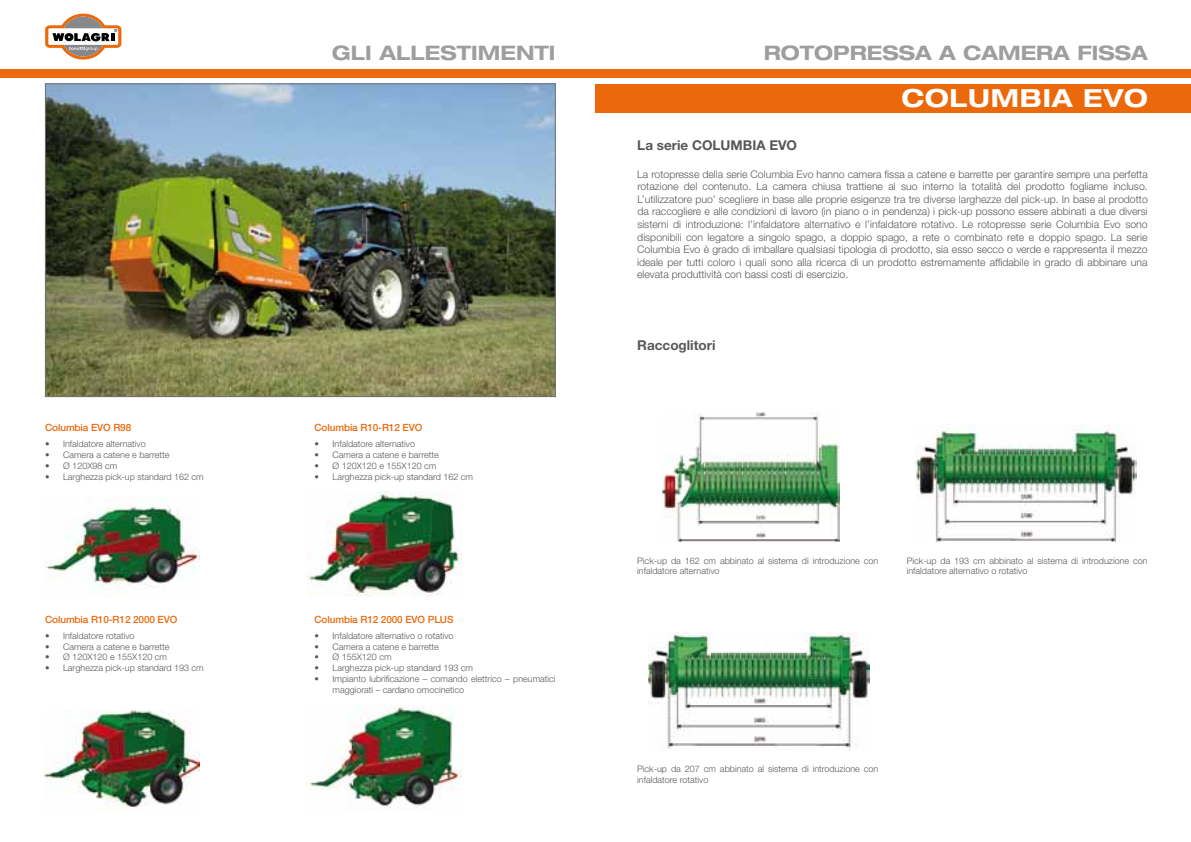
<style>
.page{position:relative;width:1191px;height:842px;background:#fff}
.page>*{position:absolute;margin:0;border:0;box-sizing:border-box;transform-origin:0 0}
.t1{font:700 expanded 25px "Helvetica Neue LT Std";letter-spacing:.03em;color:#fff}
.t2{font:700 expanded 20px "Helvetica Neue LT Std";color:#9c9e9f}
.t3{font:700 13.5px "Helvetica Neue LT Std";color:#58585a}
.t4{font:300 10.5px/12.6px "Helvetica Neue LT Std";color:#58585a;text-align:justify}
.t5{font:500 10px "Helvetica Neue LT Std";letter-spacing:-.01em;color:#eb690b}
.t6{font:300 9px/10.8px "Helvetica Neue LT Std";color:#58585a}
</style>
<div class="page">
<img style="left:44px;top:502px;width:156px;height:88px">
<img style="left:44px;top:711px;width:156px;height:99px">
<img style="left:306px;top:492px;width:156px;height:104px">
<img style="left:306px;top:705px;width:156px;height:103px">
<div style="left:0;top:69px;width:595px;height:9px;background:#eb690b"></div>
<svg style="left:45px;top:14px;width:76px;height:46px"></svg>
<img style="left:47px;top:86px;width:506px;height:309px">
<div style="left:45px;top:84px;width:510px;height:313px;border:1px solid #707172"></div>
<div style="left:595px;top:69px;width:596px;height:9px;background:#eb690b"></div>
<div style="left:595px;top:84px;width:596px;height:28px;background:#eb690b"></div>
<img style="left:662px;top:413px;width:177px;height:128px">
<img style="left:915px;top:424px;width:221px;height:117px">
<img style="left:648px;top:633px;width:221px;height:118px">
<p class="t5" style="left:45px;top:422px;width:88px">Columbia EVO R98</p>
<p class="t6" style="left:45px;top:438px;width:102px">• Infaldatore alternativo</p>
<p class="t6" style="left:45px;top:449px;width:126px">• Camera a catene e barrette</p>
<p class="t6" style="left:45px;top:460px;width:74px">• Ø 120X98 cm</p>
<p class="t6" style="left:45px;top:471px;width:160px">• Larghezza pick-up standard 162 cm</p>
<p class="t5" style="left:45px;top:613px;width:134px">Columbia R10-R12 2000 EVO</p>
<p class="t6" style="left:45px;top:630px;width:91px">• Infaldatore rotativo</p>
<p class="t6" style="left:45px;top:641px;width:126px">• Camera a catene e barrette</p>
<p class="t6" style="left:45px;top:652px;width:123px">• Ø 120X120 e 155X120 cm</p>
<p class="t6" style="left:45px;top:662px;width:160px">• Larghezza pick-up standard 193 cm</p>
<h2 class="t2" style="left:332px;top:40px;width:225px">GLI ALLESTIMENTI</h2>
<p class="t5" style="left:314px;top:422px;width:109px">Columbia R10-R12 EVO</p>
<p class="t6" style="left:314px;top:438px;width:102px">• Infaldatore alternativo</p>
<p class="t6" style="left:314px;top:449px;width:126px">• Camera a catene e barrette</p>
<p class="t6" style="left:314px;top:460px;width:123px">• Ø 120X120 e 155X120 cm</p>
<p class="t6" style="left:314px;top:471px;width:160px">• Larghezza pick-up standard 162 cm</p>
<p class="t5" style="left:314px;top:613px;width:140px">Columbia R12 2000 EVO PLUS</p>
<p class="t6" style="left:314px;top:630px;width:141px">• Infaldatore alternativo o rotativo</p>
<p class="t6" style="left:314px;top:641px;width:126px">• Camera a catene e barrette</p>
<p class="t6" style="left:314px;top:652px;width:79px">• Ø 155X120 cm</p>
<p class="t6" style="left:314px;top:662px;width:160px">• Larghezza pick-up standard 193 cm</p>
<p class="t6" style="left:332px;top:673px;width:224px;text-indent:-18px">• Impianto lubrificazione – comando elettrico – pneumatici maggiorati – cardano omocinetico</p>
<h2 class="t2" style="left:764px;top:40px;width:385px">ROTOPRESSA A CAMERA FISSA</h2>
<h1 class="t1" style="left:901px;top:83px;width:248px">COLUMBIA EVO</h1>
<p class="t3" style="left:637px;top:137px;width:161px">La serie COLUMBIA EVO</p>
<p class="t4" style="left:637px;top:167px;width:512px">La rotopresse della serie Columbia Evo hanno camera fissa a catene e barrette per garantire sempre una perfetta rotazione del contenuto. La camera chiusa trattiene al suo interno la totalità del prodotto fogliame incluso.<br>L’utilizzatore puo’ scegliere in base alle proprie esigenze tra tre diverse larghezze del pick-up. In base al prodotto da raccogliere e alle condizioni di lavoro (in piano o in pendenza) i pick-up possono essere abbinati a due diversi sistemi di introduzione: l’infaldatore alternativo e l’infaldatore rotativo. Le rotopresse serie Columbia Evo sono disponibili con legatore a singolo spago, a doppio spago, a rete o combinato rete e doppio spago. La serie Columbia Evo è grado di imballare qualsiasi tipologia di prodotto, sia esso secco o verde e rappresenta il mezzo ideale per tutti coloro i quali sono alla ricerca di un prodotto estremamente affidabile in grado di abbinare una elevata produttività con bassi costi di esercizio.</p>
<p class="t3" style="left:637px;top:337px;width:80px">Raccoglitori</p>
<p class="t6" style="left:637px;top:555px;width:242px">Pick-up da 162 cm abbinato al sistema di introduzione con infaldatore alternativo</p>
<p class="t6" style="left:906px;top:555px;width:242px">Pick-up da 193 cm abbinato al sistema di introduzione con infaldatore alternativo o rotativo</p>
<p class="t6" style="left:637px;top:763px;width:242px">Pick-up da 207 cm abbinato al sistema di introduzione con infaldatore rotativo</p>
</div>
